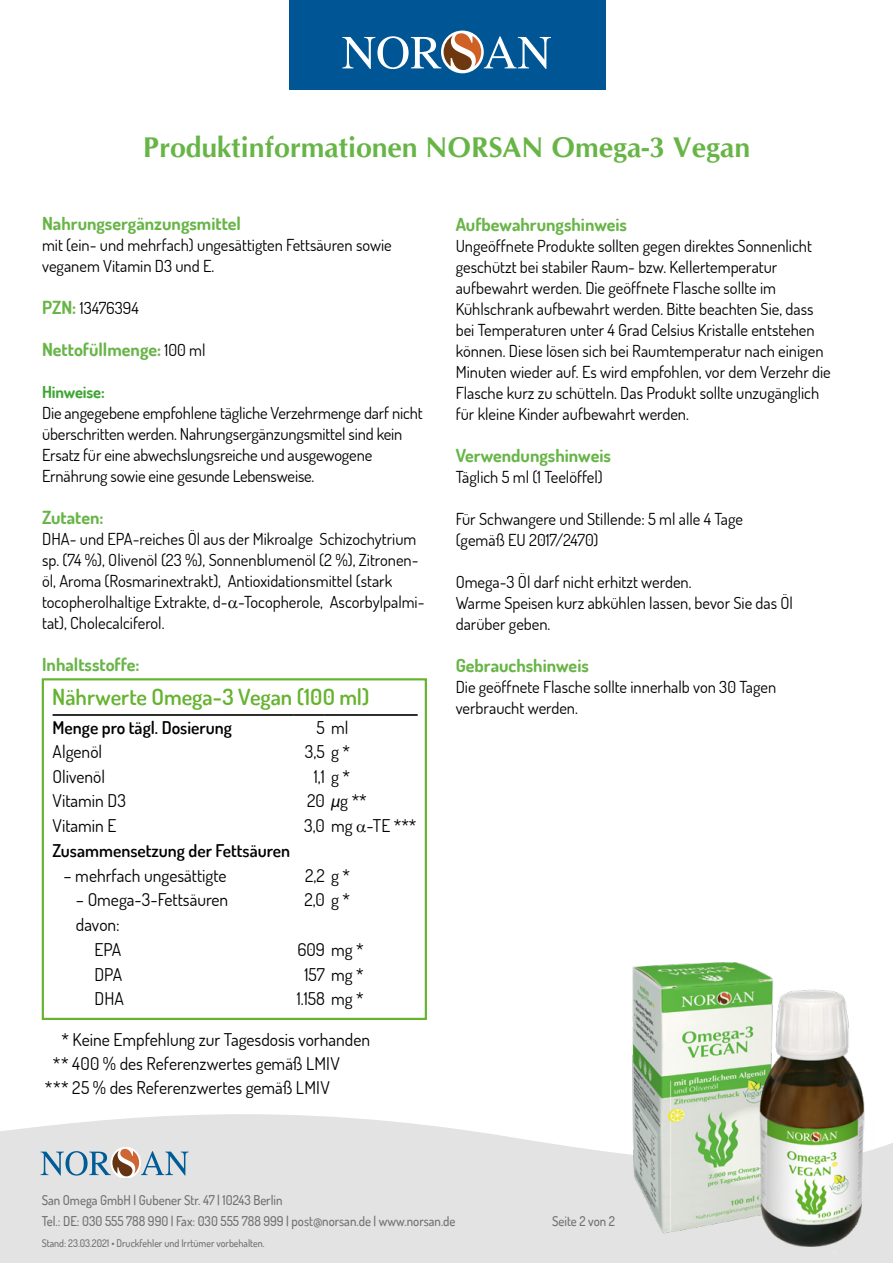
<style>
.page{position:relative;width:893px;height:1263px;background:#fff}
.page>*{position:absolute;margin:0;border:0;box-sizing:border-box;transform-origin:0 0}
.t1{font:700 28.5px "CG Omega";color:#68b547}
.t2{font:600 22.35px "Dosis";color:#65b32e}
.t3{font:700 18px "Dosis";color:#68b547}
.t4{font:17.55px/24.8px "Dosis";color:#000;text-align:right}
.t5{font:600 17.55px "Dosis";color:#000}
.t6{font:16.5px/21px "Dosis";color:#000}
.t7{font:700 16.5px "Dosis";letter-spacing:-.01em;color:#3fa535}
.t8{font:500 13.5px/21px "Dosis";color:#706f6f;scale:.95 1}
.t9{font:500 10.5px "Dosis";color:#706f6f;scale:.95 1}
.s1{font-weight:700;font-size:18px;color:#68b547}
.s2{font-weight:400;font-size:16.5px;color:#000}
.s3{font-family:"Myriad Pro";font-style:italic}
</style>
<div class="page">
<svg style="left:0;top:1114px;width:615px;height:149px;background:#e5e5e5"></svg>
<div style="left:289px;top:0;width:316px;height:90px;background:#005694"></div>
<div style="left:441px;top:31px;width:43px;height:42px;background:#fff;border-radius:50%"></div>
<svg style="left:342px;top:33px;width:209px;height:37px"></svg>
<img style="left:615px;top:962px;width:278px;height:301px">
<svg style="left:41px;top:1147px;width:148px;height:30px;background:#b1bcc3"></svg>
<hr style="left:53px;top:714px;width:241px;height:2px;background:#000">
<hr style="left:294px;top:714px;width:31px;height:2px;background:#000">
<hr style="left:325px;top:714px;width:93px;height:2px;background:#000">
<div style="left:42px;top:678px;width:385px;height:342px;border:2px solid #65b32e"></div>
<h1 class="t1" style="left:143px;top:129px;width:609px">Produktinformationen NORSAN Omega-3 Vegan</h1>
<p class="t3" style="left:42px;top:212px;width:200px">Nahrungsergänzungsmittel</p>
<p class="t6" style="left:42px;top:234px;width:351px">mit (ein- und mehrfach) ungesättigten Fettsäuren sowie veganem Vitamin D3 und E.</p>
<p class="t6" style="left:42px;top:297px;width:98px"><span class="s1">PZN:</span> 13476394</p>
<p class="t3" style="left:42px;top:338px;width:165px">Nettofüllmenge: <span class="s2">100 ml</span></p>
<p class="t7" style="left:42px;top:382px;width:64px">Hinweise:</p>
<p class="t6" style="left:42px;top:402px;width:382px">Die angegebene empfohlene tägliche Verzehrmenge darf nicht überschritten werden. Nahrungsergänzungsmittel sind kein Ersatz für eine abwechslungsreiche und ausgewogene Ernährung sowie eine gesunde Lebensweise.</p>
<p class="t3" style="left:42px;top:506px;width:63px">Zutaten:</p>
<p class="t6" style="left:42px;top:528px;width:384px">DHA- und EPA-reiches Öl aus der Mikroalge Schizochytrium sp. (74 %), Olivenöl (23 %), Sonnenblumenöl (2 %), Zitronen&shy;öl, Aroma (Rosmarinextrakt), Antioxidationsmittel (stark tocopherolhaltige Extrakte, d- -Tocopherole, Ascorbylpalmi&shy;tat), Cholecalciferol.</p>
<p class="t3" style="left:42px;top:653px;width:99px">Inhaltsstoffe:</p>
<h2 class="t2" style="left:52px;top:683px;width:319px">Nährwerte Omega-3 Vegan (100 ml)</h2>
<p class="t5" style="left:53px;top:716px;width:181px">Menge pro tägl. Dosierung</p>
<p class="t4" style="left:316px;top:714px;width:33px">5 ml</p>
<p class="t4" style="left:53px;top:738px;width:51px">Algenöl</p>
<p class="t4" style="left:305px;top:738px;width:47px">3,5 g *</p>
<p class="t4" style="left:53px;top:763px;width:54px">Olivenöl</p>
<p class="t4" style="left:314px;top:763px;width:38px">1,1 g *</p>
<p class="t4" style="left:53px;top:788px;width:75px">Vitamin D3</p>
<p class="t4" style="left:307px;top:788px;width:61px">20 <span class="s3">μ</span>g **</p>
<p class="t4" style="left:53px;top:813px;width:65px">Vitamin E</p>
<p class="t4" style="left:304px;top:813px;width:114px">3,0 mg -TE ***</p>
<p class="t5" style="left:53px;top:839px;width:239px">Zusammensetzung der Fettsäuren</p>
<p class="t4" style="left:64px;top:862px;width:165px">– mehrfach ungesättigte</p>
<p class="t4" style="left:305px;top:862px;width:46px">2,2 g *</p>
<p class="t4" style="left:76px;top:887px;width:154px">– Omega-3-Fettsäuren</p>
<p class="t4" style="left:304px;top:887px;width:47px">2,0 g *</p>
<p class="t4" style="left:76px;top:912px;width:47px">davon:<br>EPA</p>
<p class="t4" style="left:297px;top:936px;width:68px">609 mg *</p>
<p class="t4" style="left:94px;top:961px;width:29px">DPA</p>
<p class="t4" style="left:304px;top:961px;width:61px">157 mg *</p>
<p class="t4" style="left:95px;top:986px;width:31px">DHA</p>
<p class="t4" style="left:297px;top:986px;width:68px">1.158 mg *</p>
<p class="t4" style="left:62px;top:1026px;width:310px">* Keine Empfehlung zur Tagesdosis vorhanden</p>
<p class="t4" style="left:53px;top:1050px;width:288px">** 400 % des Referenzwertes gemäß LMIV</p>
<p class="t4" style="left:45px;top:1074px;width:287px">*** 25 % des Referenzwertes gemäß LMIV</p>
<p class="t3" style="left:456px;top:213px;width:173px">Aufbewahrungshinweis</p>
<p class="t6" style="left:456px;top:235px;width:377px">Ungeöffnete Produkte sollten gegen direktes Sonnenlicht geschützt bei stabiler Raum- bzw. Kellertemperatur aufbewahrt werden. Die geöffnete Flasche sollte im Kühlschrank aufbewahrt werden. Bitte beachten Sie, dass bei Temperaturen unter 4 Grad Celsius Kristalle entstehen können. Diese lösen sich bei Raumtemperatur nach einigen Minuten wieder auf. Es wird empfohlen, vor dem Verzehr die Flasche kurz zu schütteln. Das Produkt sollte unzugänglich für kleine Kinder aufbewahrt werden.</p>
<p class="t3" style="left:456px;top:444px;width:157px">Verwendungshinweis</p>
<p class="t6" style="left:456px;top:466px;width:149px">Täglich 5 ml (1 Teelöffel)</p>
<p class="t6" style="left:456px;top:508px;width:289px">Für Schwangere und Stillende: 5 ml alle 4 Tage (gemäß EU 2017/2470)</p>
<p class="t6" style="left:456px;top:571px;width:339px">Omega-3 Öl darf nicht erhitzt werden.<br>Warme Speisen kurz abkühlen lassen, bevor Sie das Öl darüber geben.</p>
<p class="t3" style="left:456px;top:654px;width:135px">Gebrauchshinweis</p>
<p class="t6" style="left:456px;top:676px;width:322px">Die geöffnete Flasche sollte innerhalb von 30 Tagen verbraucht werden.</p>
<p class="t8" style="left:42px;top:1189px;width:437px">San Omega GmbH | Gubener Str. 47 | 10243 Berlin<br>Tel.: DE: 030 555 788 990 | Fax: 030 555 788 999 | post@norsan.de | www.norsan.de</p>
<p class="t9" style="left:42px;top:1236px;width:236px">Stand: 23.03.2021 • Druckfehler und Irrtümer vorbehalten.</p>
<p class="t8" style="left:552px;top:1210px;width:68px">Seite 2 von 2</p>
</div>
